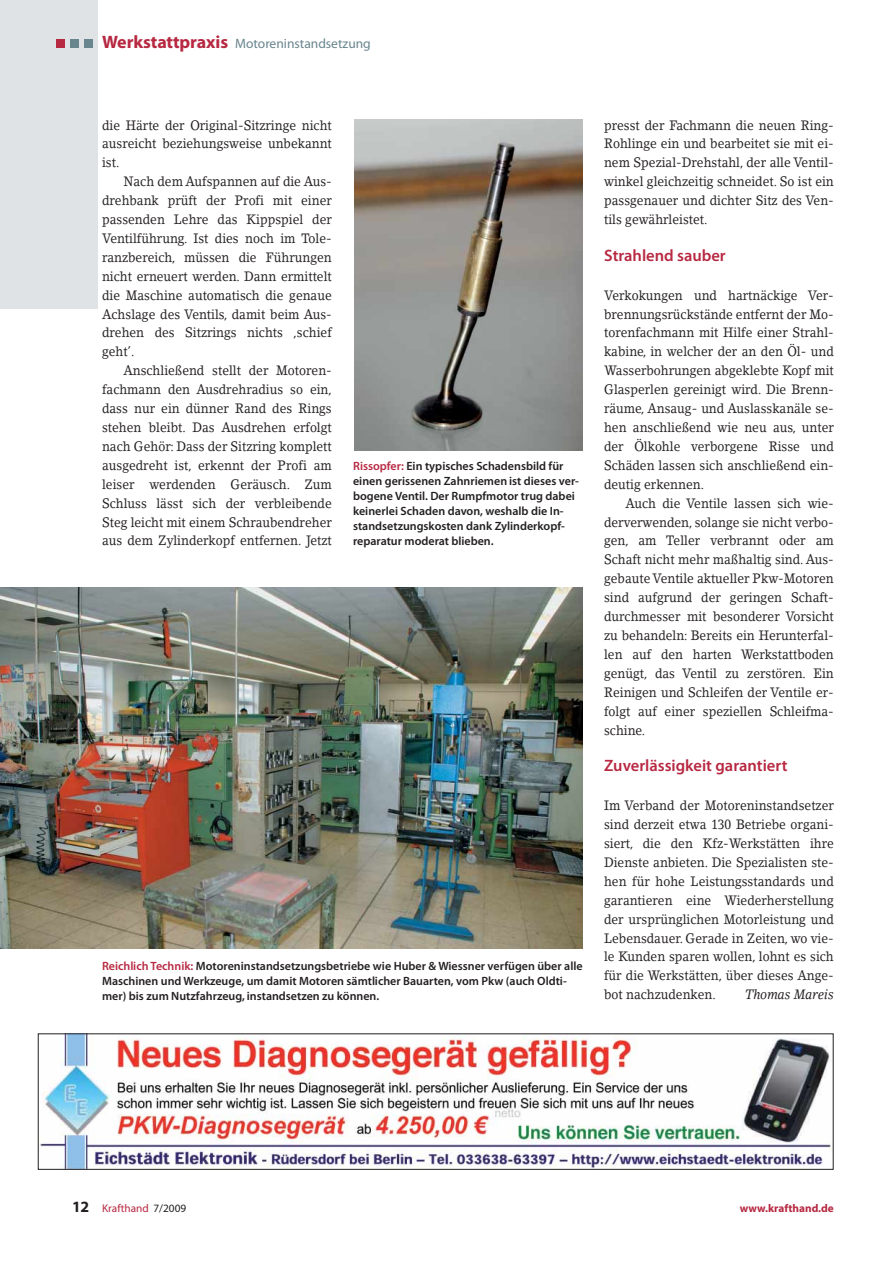
<style>
.page{position:relative;width:893px;height:1262px;background:#fff}
.page>*{position:absolute;margin:0;border:0;box-sizing:border-box;transform-origin:0 0}
.t1{font:600 16.5px "Myriad Pro";color:#b72841}
.t2{font:13.5px/18.9px "Lino Letter";color:#231f20;text-align:justify;scale:.9 1}
.t3{font:13.5px "Myriad Pro";color:#69858e}
.t4{font:italic 13.5px "Lino Letter";color:#231f20;scale:.9 1}
.t5{font:600 12px/15px "Myriad Pro";color:#231f20}
.t6{font:11.25px "Myriad Pro";color:#b72841}
.t7{font:700 11.25px "Myriad Pro";color:#b72841}
.s1{font-weight:700;font-size:18px;color:#b72841}
.s2{color:#b72841}
.s3{font-weight:700;font-size:15.75px;color:#231f20}
.s4{color:#231f20}
</style>
<div class="page">
<div style="left:0;top:0;width:98px;height:308px;background:#dfe3e5"></div>
<div style="left:84px;top:39px;width:9px;height:9px;background:#69858e"></div>
<div style="left:70px;top:39px;width:9px;height:9px;background:#69858e"></div>
<div style="left:56px;top:39px;width:8px;height:9px;background:#b72841"></div>
<img style="left:37px;top:1033px;width:797px;height:137px">
<img style="left:354px;top:119px;width:229px;height:332px">
<img style="left:0;top:587px;width:583px;height:361px">
<p class="t3" style="left:102px;top:38px;width:270px"><span class="s1">Werkstattpraxis</span> Motoreninstandsetzung</p>
<p class="t2" style="left:102px;top:116px;width:257px">die Härte der Original-Sitzringe nicht ausreicht beziehungsweise unbekannt ist.</p>
<p class="t2" style="left:102px;top:173px;width:257px;text-indent:21px">Nach dem Aufspannen auf die Aus&shy;drehbank prüft der Profi mit einer passenden Lehre das Kippspiel der Ventilführung. Ist dies noch im Tole&shy;ranzbereich, müssen die Führungen nicht erneuert werden. Dann ermittelt die Maschine automatisch die genaue Achslage des Ventils, damit beim Aus&shy;drehen des Sitzrings nichts ‚schief geht’.</p>
<p class="t2" style="left:102px;top:362px;width:257px;text-indent:21px">Anschließend stellt der Motoren&shy;fachmann den Ausdrehradius so ein, dass nur ein dünner Rand des Rings stehen bleibt. Das Ausdrehen erfolgt nach Gehör: Dass der Sitzring komplett ausgedreht ist, erkennt der Profi am leiser werdenden Geräusch. Zum Schluss lässt sich der verbleibende Steg leicht mit einem Schraubendreher aus dem Zylinderkopf entfernen. Jetzt</p>
<p class="t5" style="left:353px;top:459px;width:227px"><span class="s2">Rissopfer:</span> Ein typisches Schadensbild für einen gerissenen Zahnriemen ist dieses ver&shy;bogene Ventil. Der Rumpfmotor trug dabei keinerlei Schaden davon, weshalb die In&shy;standsetzungskosten dank Zylinderkopf&shy;reparatur moderat blieben.</p>
<p class="t5" style="left:102px;top:959px;width:482px"><span class="s2">Reichlich Technik:</span> Motoreninstandsetzungsbetriebe wie Huber &amp; Wiessner verfügen über alle<br>Maschinen und Werkzeuge, um damit Motoren sämtlicher Bauarten, vom Pkw (auch Oldti&shy;mer) bis zum Nutzfahrzeug, instandsetzen zu können.</p>
<p class="t2" style="left:604px;top:116px;width:257px">presst der Fachmann die neuen Ring-Rohlinge ein und bearbeitet sie mit ei&shy;nem Spezial-Drehstahl, der alle Ventil&shy;winkel gleichzeitig schneidet. So ist ein passgenauer und dichter Sitz des Ven&shy;tils gewährleistet.</p>
<p class="t1" style="left:604px;top:249px;width:123px">Strahlend sauber</p>
<p class="t2" style="left:604px;top:287px;width:257px">Verkokungen und hartnäckige Ver&shy;brennungsrückstände entfernt der Mo&shy;torenfachmann mit Hilfe einer Strahl&shy;kabine, in welcher der an den Öl- und Wasserbohrungen abgeklebte Kopf mit Glasperlen gereinigt wird. Die Brenn&shy;räume, Ansaug- und Auslasskanäle se&shy;hen anschließend wie neu aus, unter der Ölkohle verborgene Risse und Schäden lassen sich anschließend ein&shy;deutig erkennen.</p>
<p class="t2" style="left:604px;top:494px;width:257px;text-indent:21px">Auch die Ventile lassen sich wie&shy;derverwenden, solange sie nicht verbo&shy;gen, am Teller verbrannt oder am Schaft nicht mehr maßhaltig sind. Aus&shy;gebaute Ventile aktueller Pkw-Motoren sind aufgrund der geringen Schaft&shy;durchmesser mit besonderer Vorsicht zu behandeln: Bereits ein Herunterfal&shy;len auf den harten Werkstattboden genügt, das Ventil zu zerstören. Ein Reinigen und Schleifen der Ventile er&shy;folgt auf einer speziellen Schleifma&shy;schine.</p>
<p class="t1" style="left:604px;top:759px;width:185px">Zuverlässigkeit garantiert</p>
<p class="t2" style="left:604px;top:797px;width:257px">Im Verband der Motoreninstandsetzer sind derzeit etwa 130 Betriebe organi&shy;siert, die den Kfz-Werkstätten ihre Dienste anbieten. Die Spezialisten ste&shy;hen für hohe Leistungsstandards und garantieren eine Wiederherstellung der ursprünglichen Motorleistung und Lebensdauer. Gerade in Zeiten, wo vie&shy;le Kunden sparen wollen, lohnt es sich für die Werkstätten, über dieses Ange&shy;bot nachzudenken.</p>
<p class="t4" style="left:745px;top:989px;width:100px">Thomas Mareis</p>
<p class="t6" style="left:72px;top:1204px;width:116px"><span class="s3">12</span> Krafthand <span class="s4">7/2009</span></p>
<p class="t7" style="left:739px;top:1204px;width:96px">www.krafthand.de</p>
</div>
